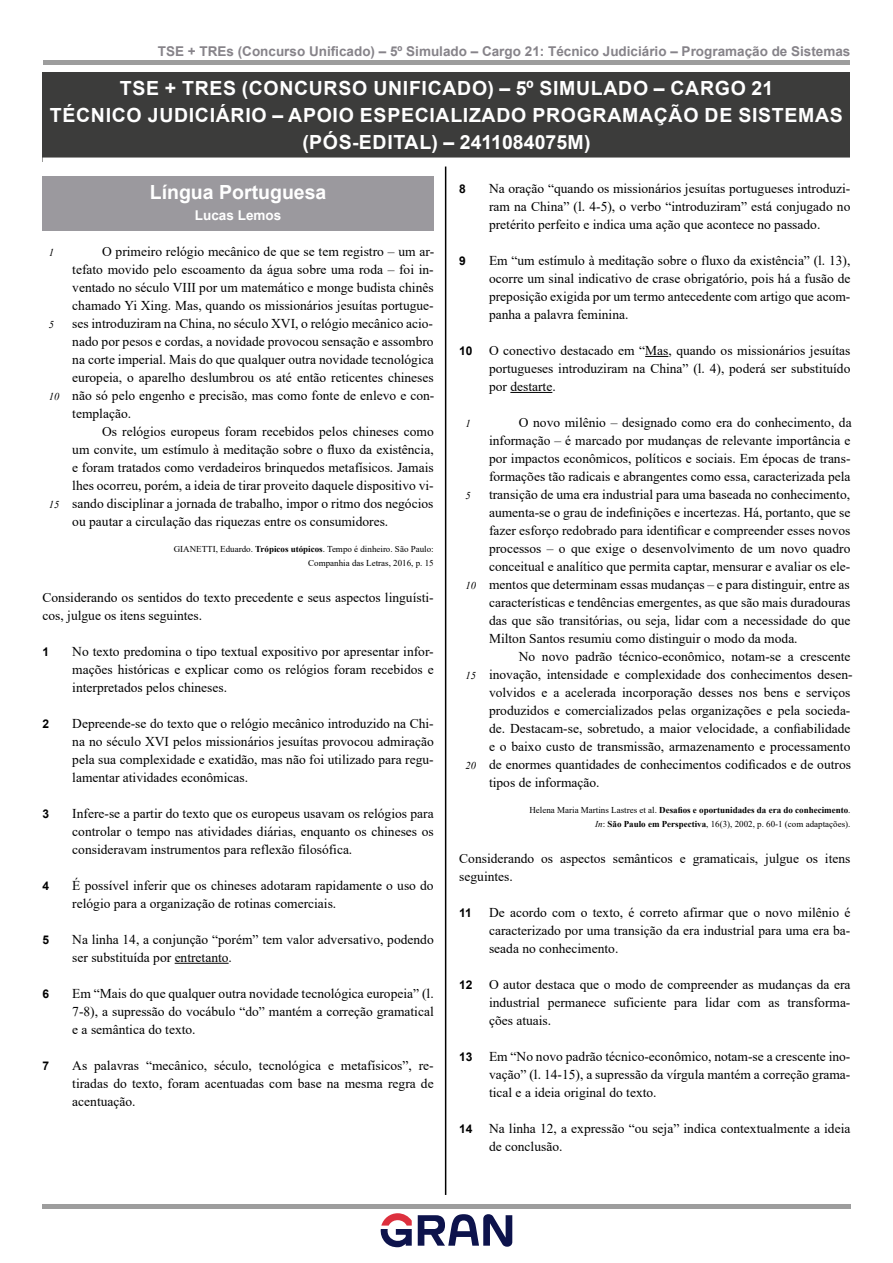
<style>
.page{position:relative;width:893px;height:1263px;background:#fff}
.page>*{position:absolute;margin:0;border:0;box-sizing:border-box;transform-origin:0 0}
.t1{font:700 19.5px/27px "Arial";letter-spacing:.035em;color:#fff;text-align:center}
.t2{font:700 19.5px "Arial";color:#fff}
.t3{font:13.5px/18px "Times New Roman";color:#000;text-align:justify}
.t4{font:700 13.5px "Arial";color:#868389}
.t5{font:700 13.5px "Arial";color:#fff}
.t6{font:700 12px "Arial";color:#000}
.t7{font:italic 10.5px "Times New Roman";color:#000}
.t8{font:9px/13.5px "Times New Roman";color:#000;text-align:right}
.s1{font-weight:700}
.s2{font-family:"Arial";font-weight:700;font-size:12px}
.s3{font-style:italic}
</style>
<div class="page">
<hr style="left:445px;top:74px;width:1px;height:1121px;background:#000">
<div style="left:43px;top:60px;width:807px;height:5px;background:#9d9d9d"></div>
<hr style="left:42px;top:1204px;width:809px;height:4px;background:#9d9d9d">
<svg style="left:381px;top:1213px;width:31px;height:34px"></svg>
<svg style="left:418px;top:1214px;width:94px;height:33px"></svg>
<div style="left:43px;top:73px;width:807px;height:89px;background:#3c3c3b"></div>
<div style="left:43px;top:158px;width:807px;height:9px;background:#fff"></div>
<div style="left:43px;top:176px;width:391px;height:36px;background:#9b999e"></div>
<div style="left:43px;top:202px;width:391px;height:29px;background:#9b999e"></div>
<hr style="left:175px;top:963px;width:54px;height:1px;background:#000">
<svg style="left:645px;top:356px;width:23px;height:1px"></svg>
<hr style="left:510px;top:392px;width:42px;height:1px;background:#000">
<p class="t4" style="left:158px;top:41px;width:694px">TSE + TREs (Concurso Unificado) – 5º Simulado – Cargo 21: Técnico Judiciário – Programação de Sistemas</p>
<h1 class="t1" style="left:50px;top:75px;width:795px">TSE + TRES (CONCURSO UNIFICADO) – 5º SIMULADO – CARGO 21<br>TÉCNICO JUDICIÁRIO – APOIO ESPECIALIZADO PROGRAMAÇÃO DE SISTEMAS (PÓS-EDITAL) – 2411084075M)</h1>
<h1 class="t2" style="left:150px;top:178px;width:178px">Língua Portuguesa</h1>
<p class="t5" style="left:195px;top:206px;width:88px">Lucas Lemos</p>
<p class="t3" style="left:72px;top:242px;width:364px;text-indent:30px">O primeiro relógio mecânico de que se tem registro – um ar&shy;tefato movido pelo escoamento da água sobre uma roda – foi in&shy;ventado no século VIII por um matemático e monge budista chinês chamado Yi Xing. Mas, quando os missionários jesuítas portugue&shy;ses introduziram na China, no século XVI, o relógio mecânico acio&shy;nado por pesos e cordas, a novidade provocou sensação e assombro na corte imperial. Mais do que qualquer outra novidade tecnológica europeia, o aparelho deslumbrou os até então reticentes chineses não só pelo engenho e precisão, mas como fonte de enlevo e con&shy;templação.</p>
<p class="t3" style="left:72px;top:422px;width:363px;text-indent:30px">Os relógios europeus foram recebidos pelos chineses como um convite, um estímulo à meditação sobre o fluxo da existência, e foram tratados como verdadeiros brinquedos metafísicos. Jamais lhes ocorreu, porém, a ideia de tirar proveito daquele dispositivo vi&shy;sando disciplinar a jornada de trabalho, impor o ritmo dos negócios ou pautar a circulação das riquezas entre os consumidores.</p>
<p class="t8" style="left:174px;top:542px;width:262px">GIANETTI, Eduardo. <span class="s1">Trópicos utópicos</span>. Tempo é dinheiro. São Paulo:<br>Companhia das Letras, 2016, p. 15</p>
<p class="t3" style="left:43px;top:588px;width:393px">Considerando os sentidos do texto precedente e seus aspectos linguísti&shy;cos, julgue os itens seguintes.</p>
<p class="t6" style="left:43px;top:643px;width:8px">1</p>
<p class="t3" style="left:72px;top:642px;width:363px">No texto predomina o tipo textual expositivo por apresentar infor&shy;mações históricas e explicar como os relógios foram recebidos e interpretados pelos chineses.</p>
<p class="t6" style="left:43px;top:715px;width:8px">2</p>
<p class="t3" style="left:72px;top:714px;width:363px">Depreende-se do texto que o relógio mecânico introduzido na Chi&shy;na no século XVI pelos missionários jesuítas provocou admiração pela sua complexidade e exatidão, mas não foi utilizado para regu&shy;lamentar atividades econômicas.</p>
<p class="t6" style="left:43px;top:805px;width:8px">3</p>
<p class="t3" style="left:72px;top:804px;width:363px">Infere-se a partir do texto que os europeus usavam os relógios para controlar o tempo nas atividades diárias, enquanto os chineses os consideravam instrumentos para reflexão filosófica.</p>
<p class="t6" style="left:43px;top:877px;width:8px">4</p>
<p class="t3" style="left:72px;top:876px;width:363px">É possível inferir que os chineses adotaram rapidamente o uso do relógio para a organização de rotinas comerciais.</p>
<p class="t6" style="left:43px;top:931px;width:8px">5</p>
<p class="t3" style="left:72px;top:930px;width:363px">Na linha 14, a conjunção “porém” tem valor adversativo, podendo ser substituída por entretanto.</p>
<p class="t6" style="left:43px;top:985px;width:8px">6</p>
<p class="t3" style="left:72px;top:984px;width:363px">Em “Mais do que qualquer outra novidade tecnológica europeia” (l.<br>7-8), a supressão do vocábulo “do” mantém a correção gramatical e a semântica do texto.</p>
<p class="t6" style="left:43px;top:1057px;width:8px">7</p>
<p class="t3" style="left:72px;top:1056px;width:363px">As palavras “mecânico, século, tecnológica e metafísicos”, re&shy;tiradas do texto, foram acentuadas com base na mesma regra de acentuação.</p>
<p class="t6" style="left:459px;top:180px;width:8px">8</p>
<p class="t3" style="left:489px;top:179px;width:363px">Na oração “quando os missionários jesuítas portugueses introduzi&shy;ram na China” (l. 4-5), o verbo “introduziram” está conjugado no pretérito perfeito e indica uma ação que acontece no passado.</p>
<p class="t6" style="left:459px;top:252px;width:8px">9</p>
<p class="t3" style="left:489px;top:251px;width:363px">Em “um estímulo à meditação sobre o fluxo da existência” (l. 13), ocorre um sinal indicativo de crase obrigatório, pois há a fusão de preposição exigida por um termo antecedente com artigo que acom&shy;panha a palavra feminina.</p>
<p class="t3" style="left:489px;top:341px;width:363px;text-indent:-30px"><span class="s2">10</span> O conectivo destacado em “Mas, quando os missionários jesuítas portugueses introduziram na China” (l. 4), poderá ser substituído por destarte.</p>
<p class="t3" style="left:489px;top:413px;width:364px;text-align:left;text-indent:30px">O novo milênio – designado como era do conhecimento, da informação – é marcado por mudanças de relevante importância e por impactos econômicos, políticos e sociais. Em épocas de trans&shy;formações tão radicais e abrangentes como essa, caracterizada pela transição de uma era industrial para uma baseada no conhecimento, aumenta-se o grau de indefinições e incertezas. Há, portanto, que se fazer esforço redobrado para identificar e compreender esses novos processos – o que exige o desenvolvimento de um novo quadro conceitual e analítico que permita captar, mensurar e avaliar os ele&shy;mentos que determinam essas mudanças – e para distinguir, entre as características e tendências emergentes, as que são mais duradouras das que são transitórias, ou seja, lidar com a necessidade do que Milton Santos resumiu como distinguir o modo da moda.</p>
<p class="t3" style="left:489px;top:647px;width:365px;text-align:left;text-indent:30px">No novo padrão técnico-econômico, notam-se a crescente inovação, intensidade e complexidade dos conhecimentos desen&shy;volvidos e a acelerada incorporação desses nos bens e serviços produzidos e comercializados pelas organizações e pela socieda&shy;de. Destacam-se, sobretudo, a maior velocidade, a confiabilidade e o baixo custo de transmissão, armazenamento e processamento de enormes quantidades de conhecimentos codificados e de outros tipos de informação.</p>
<p class="t8" style="left:529px;top:803px;width:322px">Helena Maria Martins Lastres et al. <span class="s1">Desafios e oportunidades da era do conhecimento</span>.<br><span class="s3">In</span>: <span class="s1">São Paulo em Perspectiva</span>, 16(3), 2002, p. 60-1 (com adaptações).</p>
<p class="t3" style="left:459px;top:849px;width:393px">Considerando os aspectos semânticos e gramaticais, julgue os itens seguintes.</p>
<p class="t6" style="left:459px;top:904px;width:14px">11</p>
<p class="t3" style="left:489px;top:903px;width:363px">De acordo com o texto, é correto afirmar que o novo milênio é caracterizado por uma transição da era industrial para uma era ba&shy;seada no conhecimento.</p>
<p class="t3" style="left:489px;top:975px;width:363px;text-indent:-30px"><span class="s2">12</span> O autor destaca que o modo de compreender as mudanças da era industrial permanece suficiente para lidar com as transforma&shy;ções atuais.</p>
<p class="t3" style="left:489px;top:1047px;width:363px;text-indent:-30px"><span class="s2">13</span> Em “No novo padrão técnico-econômico, notam-se a crescente ino&shy;vação” (l. 14-15), a supressão da vírgula mantém a correção grama&shy;tical e a ideia original do texto.</p>
<p class="t3" style="left:489px;top:1119px;width:363px;text-indent:-30px"><span class="s2">14</span> Na linha 12, a expressão “ou seja” indica contextualmente a ideia de conclusão.</p>
<p class="t7" style="left:49px;top:245px;width:7px">1</p>
<p class="t7" style="left:49px;top:317px;width:7px">5</p>
<p class="t7" style="left:49px;top:389px;width:12px">10</p>
<p class="t7" style="left:465px;top:416px;width:7px">1</p>
<p class="t7" style="left:465px;top:488px;width:7px">5</p>
<p class="t7" style="left:49px;top:497px;width:12px">15</p>
<p class="t7" style="left:465px;top:578px;width:12px">10</p>
<p class="t7" style="left:465px;top:668px;width:12px">15</p>
<p class="t7" style="left:465px;top:758px;width:12px">20</p>
</div>
